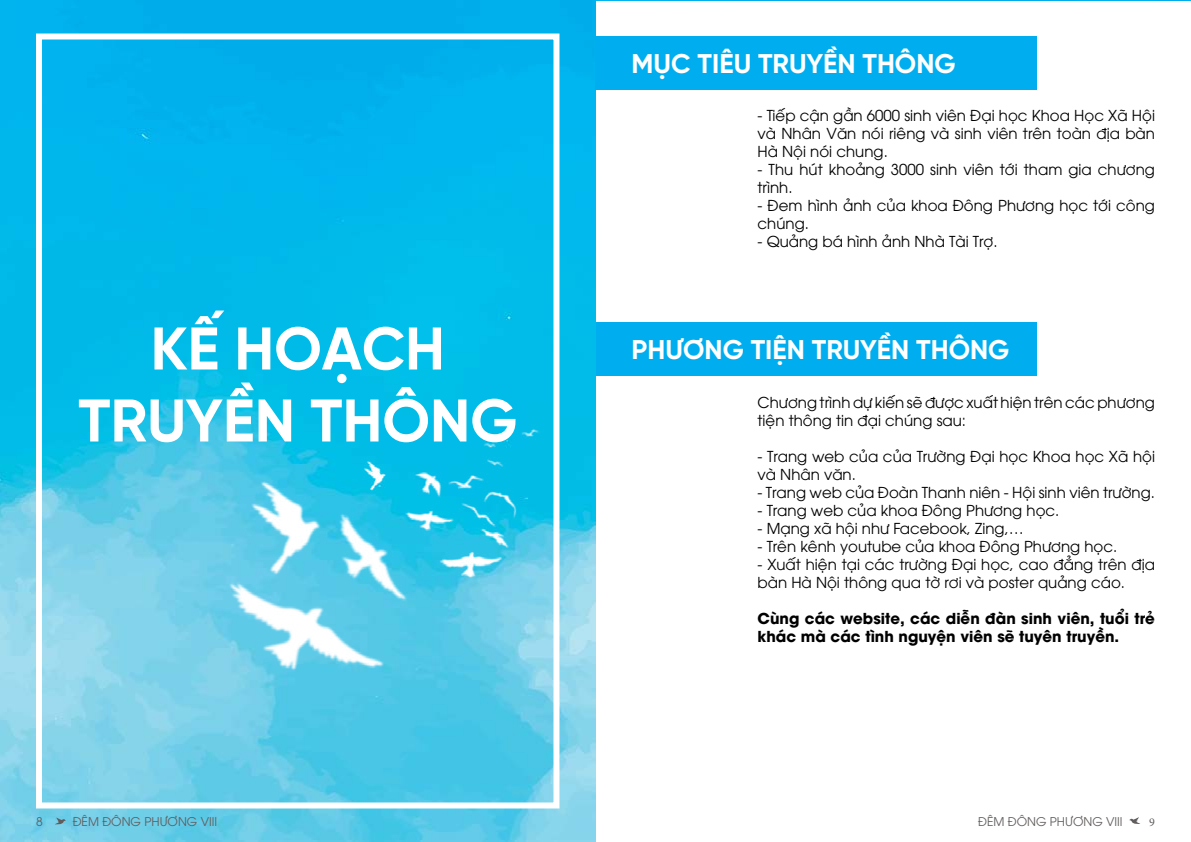
<style>
.page{position:relative;width:1191px;height:842px;background:#fff}
.page>*{position:absolute;margin:0;border:0;box-sizing:border-box;transform-origin:0 0}
.t1{font:700 60px/72px "SVN Gilroy";color:#fff;text-align:center}
.t2{font:700 27px "SVN Gilroy";color:#fff}
.t3{font:15px/18px "UTM Avo";color:#000}
.t4{font:700 15px/18px "UTM Avo";color:#000}
.t5{font:12px "UTM Avo";color:#615d5c}
.t6{font:12px "Minion Pro";color:#615d5c}
</style>
<div class="page">
<img style="left:0;top:0;width:1191px;height:842px">
<svg style="left:55px;top:817px;width:11px;height:8px"></svg>
<div style="left:36px;top:34px;width:523px;height:774px;border:6px solid #fff"></div>
<div style="left:596px;top:1px;width:594px;height:840px;background:#fff"></div>
<div style="left:596px;top:322px;width:441px;height:53px;background:#00aeef"></div>
<div style="left:595px;top:37px;width:442px;height:53px;background:#00aeef"></div>
<img style="left:210px;top:408px;width:349px;height:281px">
<svg style="left:1129px;top:817px;width:11px;height:7px"></svg>
<h1 class="t1" style="left:78px;top:309px;width:441px">KẾ HOẠCH<br>TRUYỀN THÔNG</h1>
<p class="t5" style="left:36px;top:812px;width:8px">8</p>
<p class="t5" style="left:73px;top:812px;width:146px">ĐÊM ĐÔNG PHƯƠNG VIII</p>
<h2 class="t2" style="left:631px;top:43px;width:326px">MỤC TIÊU TRUYỀN THÔNG</h2>
<p class="t3" style="left:757px;top:105px;width:399px;text-align:justify">- Tiếp cận gần 6000 sinh viên Đại học Khoa Học Xã Hội và Nhân Văn nói riêng và sinh viên trên toàn địa bàn Hà Nội nói chung.</p>
<p class="t3" style="left:757px;top:159px;width:399px">- Thu hút khoảng 3000 sinh viên tới tham gia chương trình.</p>
<p class="t3" style="left:757px;top:195px;width:399px">- Đem hình ảnh của khoa Đông Phương học tới công chúng.</p>
<p class="t3" style="left:757px;top:231px;width:241px">- Quảng bá hình ảnh Nhà Tài Trợ.</p>
<h2 class="t2" style="left:631px;top:330px;width:379px">PHƯƠNG TIỆN TRUYỀN THÔNG</h2>
<p class="t3" style="left:757px;top:392px;width:399px">Chương trình dự kiến sẽ được xuất hiện trên các phương tiện thông tin đại chúng sau:</p>
<p class="t3" style="left:757px;top:446px;width:399px">- Trang web của của Trường Đại học Khoa học Xã hội và Nhân văn.</p>
<p class="t3" style="left:757px;top:482px;width:399px">- Trang web của Đoàn Thanh niên - Hội sinh viên trường.</p>
<p class="t3" style="left:757px;top:500px;width:303px">- Trang web của khoa Đông Phương học.</p>
<p class="t3" style="left:757px;top:518px;width:268px">- Mạng xã hội như Facebook, Zing,…</p>
<p class="t3" style="left:757px;top:536px;width:361px">- Trên kênh youtube của khoa Đông Phương học.</p>
<p class="t3" style="left:757px;top:554px;width:399px">- Xuất hiện tại các trường Đại học, cao đẳng trên địa bàn Hà Nội thông qua tờ rơi và poster quảng cáo.</p>
<p class="t4" style="left:757px;top:608px;width:399px">Cùng các website, các diễn đàn sinh viên, tuổi trẻ khác mà các tình nguyện viên sẽ tuyên truyền.</p>
<p class="t5" style="left:978px;top:812px;width:146px">ĐÊM ĐÔNG PHƯƠNG VIII</p>
<p class="t6" style="left:1149px;top:814px;width:7px">9</p>
</div>
